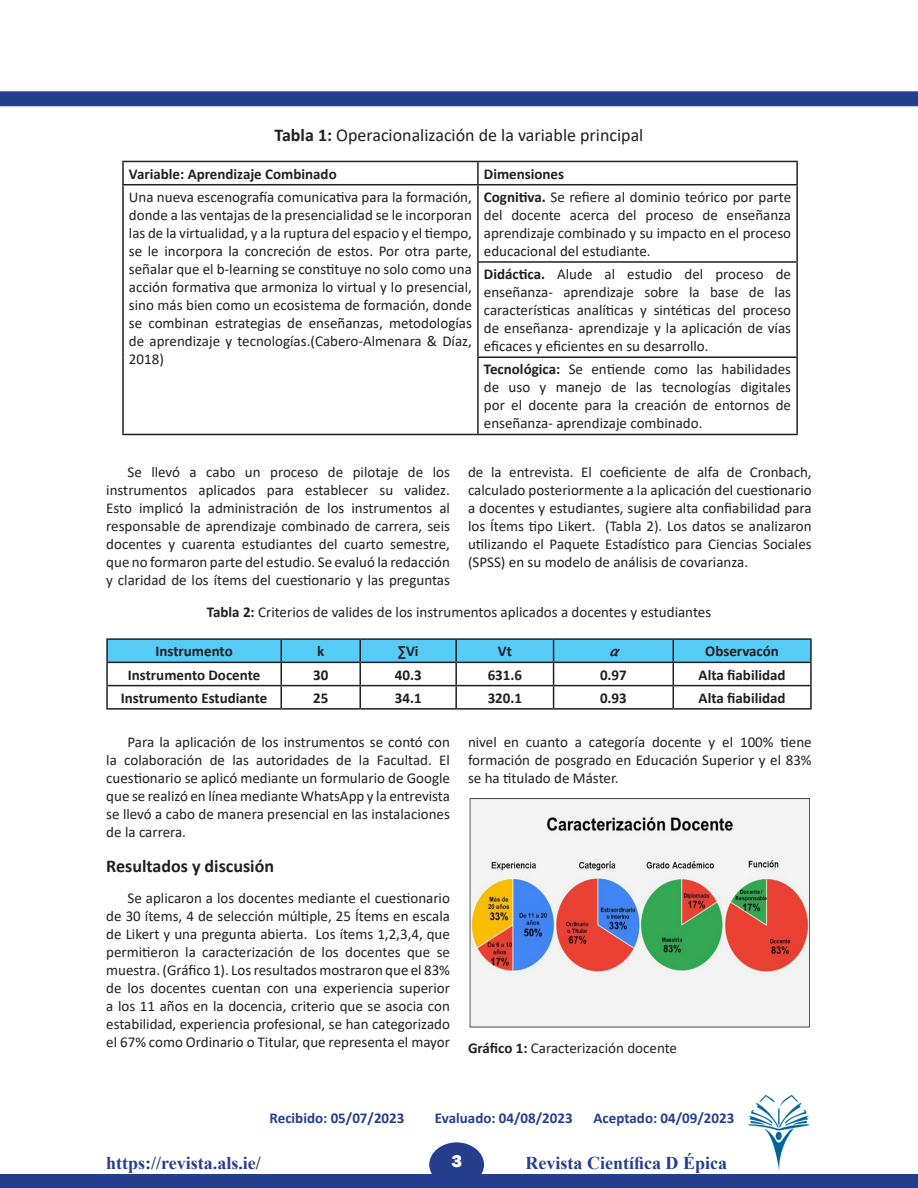
<style>
.page{position:relative;width:918px;height:1188px;background:#fff}
.page>*{position:absolute;margin:0;border:0;box-sizing:border-box;transform-origin:0 0}
.t1{font:700 18px "Times New Roman";color:#253f8e}
.t2{font:18px "Calibri";color:#231f20}
.t3{font:700 18px "Calibri";color:#231f20}
.t4{font:800 18px "Franklin Gothic";color:#fff}
.t5{font:15px/18px "Calibri";color:#231f20;text-align:justify}
.t6{font:700 15px "Calibri";color:#231f20}
.t7{font:700 15px "Calibri";color:#253f8e}
.t8{font:italic 700 15px "Calibri";color:#231f20}
.s1{font-weight:700}
</style>
<div class="page">
<div style="left:0;top:91px;width:918px;height:15px;background:#253f8e"></div>
<div style="left:0;top:1174px;width:918px;height:14px;background:#253f8e"></div>
<img style="left:748px;top:1095px;width:61px;height:76px">
<div style="left:429px;top:1142px;width:55px;height:45px;background:#253f8e;border-radius:50%"></div>
<hr style="left:122px;top:161px;width:356px;height:1px;background:#231f20">
<hr style="left:122px;top:162px;width:2px;height:22px;background:#231f20">
<hr style="left:478px;top:161px;width:320px;height:1px;background:#231f20">
<hr style="left:477px;top:162px;width:2px;height:22px;background:#231f20">
<hr style="left:796px;top:162px;width:2px;height:22px;background:#231f20">
<hr style="left:122px;top:184px;width:356px;height:1px;background:#231f20">
<hr style="left:122px;top:185px;width:2px;height:77px;background:#231f20">
<hr style="left:478px;top:184px;width:320px;height:1px;background:#231f20">
<hr style="left:477px;top:185px;width:2px;height:76px;background:#231f20">
<hr style="left:796px;top:185px;width:2px;height:76px;background:#231f20">
<hr style="left:122px;top:262px;width:2px;height:95px;background:#231f20">
<hr style="left:477px;top:261px;width:321px;height:2px;background:#231f20">
<hr style="left:477px;top:263px;width:2px;height:93px;background:#231f20">
<hr style="left:796px;top:263px;width:2px;height:93px;background:#231f20">
<hr style="left:122px;top:357px;width:2px;height:77px;background:#231f20">
<hr style="left:477px;top:356px;width:321px;height:2px;background:#231f20">
<hr style="left:477px;top:358px;width:2px;height:76px;background:#231f20">
<hr style="left:796px;top:358px;width:2px;height:76px;background:#231f20">
<hr style="left:122px;top:434px;width:356px;height:1px;background:#231f20">
<hr style="left:478px;top:434px;width:320px;height:1px;background:#231f20">
<hr style="left:106px;top:638px;width:175px;height:2px;background:#231f20">
<hr style="left:106px;top:640px;width:2px;height:22px;background:#231f20">
<hr style="left:281px;top:638px;width:79px;height:2px;background:#231f20">
<hr style="left:360px;top:638px;width:96px;height:2px;background:#231f20">
<hr style="left:456px;top:638px;width:98px;height:2px;background:#231f20">
<hr style="left:554px;top:638px;width:119px;height:2px;background:#231f20">
<hr style="left:673px;top:638px;width:139px;height:2px;background:#231f20">
<hr style="left:810px;top:640px;width:2px;height:22px;background:#231f20">
<hr style="left:106px;top:662px;width:175px;height:1px;background:#231f20">
<hr style="left:106px;top:663px;width:2px;height:22px;background:#231f20">
<hr style="left:673px;top:662px;width:139px;height:1px;background:#231f20">
<hr style="left:810px;top:663px;width:2px;height:22px;background:#231f20">
<hr style="left:106px;top:685px;width:175px;height:1px;background:#231f20">
<hr style="left:106px;top:686px;width:2px;height:22px;background:#231f20">
<hr style="left:673px;top:685px;width:139px;height:1px;background:#231f20">
<svg style="left:107px;top:639px;width:704px;height:69px"></svg>
<hr style="left:810px;top:686px;width:2px;height:22px;background:#231f20">
<hr style="left:106px;top:708px;width:175px;height:2px;background:#231f20">
<hr style="left:281px;top:708px;width:79px;height:2px;background:#231f20">
<hr style="left:360px;top:708px;width:96px;height:2px;background:#231f20">
<hr style="left:456px;top:708px;width:98px;height:2px;background:#231f20">
<hr style="left:554px;top:708px;width:119px;height:2px;background:#231f20">
<hr style="left:673px;top:708px;width:139px;height:2px;background:#231f20">
<img style="left:469px;top:798px;width:341px;height:230px">
<p class="t2" style="left:275px;top:123px;width:370px"><span class="s1">Tabla 1:</span> Operacionalización de la variable principal</p>
<p class="t6" style="left:129px;top:163px;width:209px">Variable: Aprendizaje Combinado</p>
<p class="t6" style="left:484px;top:163px;width:82px">Dimensiones</p>
<p class="t5" style="left:129px;top:188px;width:344px">Una nueva escenografía comunicativa para la formación, donde a las ventajas de la presencialidad se le incorporan las de la virtualidad, y a la ruptura del espacio y el tiempo, se le incorpora la concreción de estos. Por otra parte, señalar que el b-learning se constituye no solo como una acción formativa que armoniza lo virtual y lo presencial, sino más bien como un ecosistema de formación, donde se combinan estrategias de enseñanzas, metodologías de aprendizaje y tecnologías.(Cabero-Almenara &amp; Díaz, 2018)</p>
<p class="t5" style="left:484px;top:188px;width:309px"><span class="s1">Cognitiva.</span> Se refiere al dominio teórico por parte del docente acerca del proceso de enseñanza aprendizaje combinado y su impacto en el proceso educacional del estudiante.</p>
<p class="t5" style="left:484px;top:265px;width:309px"><span class="s1">Didáctica.</span> Alude al estudio del proceso de enseñanza- aprendizaje sobre la base de las características analíticas y sintéticas del proceso de enseñanza- aprendizaje y la aplicación de vías eficaces y eficientes en su desarrollo.</p>
<p class="t5" style="left:484px;top:360px;width:309px"><span class="s1">Tecnológica:</span> Se entiende como las habilidades de uso y manejo de las tecnologías digitales por el docente para la creación de entornos de enseñanza- aprendizaje combinado.</p>
<p class="t5" style="left:106px;top:463px;width:345px;text-indent:21px">Se llevó a cabo un proceso de pilotaje de los instrumentos aplicados para establecer su validez.<br>Esto implicó la administración de los instrumentos al responsable de aprendizaje combinado de carrera, seis docentes y cuarenta estudiantes del cuarto semestre, que no formaron parte del estudio. Se evaluó la redacción y claridad de los ítems del cuestionario y las preguntas</p>
<p class="t5" style="left:468px;top:463px;width:345px">de la entrevista. El coeficiente de alfa de Cronbach, calculado posteriormente a la aplicación del cuestionario a docentes y estudiantes, sugiere alta confiabilidad para los Ítems tipo Likert. (Tabla 2). Los datos se analizaron utilizando el Paquete Estadístico para Ciencias Sociales (SPSS) en su modelo de análisis de covarianza.</p>
<p class="t5" style="left:207px;top:603px;width:506px"><span class="s1">Tabla 2:</span> Criterios de valides de los instrumentos aplicados a docentes y estudiantes</p>
<p class="t6" style="left:156px;top:641px;width:79px">Instrumento</p>
<p class="t6" style="left:317px;top:641px;width:9px">k</p>
<p class="t6" style="left:398px;top:641px;width:22px">∑Vi</p>
<p class="t6" style="left:498px;top:641px;width:16px">Vt</p>
<p class="t8" style="left:609px;top:641px;width:20px">α</p>
<p class="t6" style="left:705px;top:641px;width:75px">Observacón</p>
<p class="t6" style="left:128px;top:664px;width:134px">Instrumento Docente</p>
<p class="t6" style="left:313px;top:664px;width:17px">30</p>
<p class="t6" style="left:395px;top:664px;width:28px">40.3</p>
<p class="t6" style="left:488px;top:664px;width:36px">631.6</p>
<p class="t6" style="left:600px;top:664px;width:28px">0.97</p>
<p class="t6" style="left:699px;top:664px;width:88px">Alta fiabilidad</p>
<p class="t6" style="left:121px;top:687px;width:148px">Instrumento Estudiante</p>
<p class="t6" style="left:313px;top:687px;width:17px">25</p>
<p class="t6" style="left:395px;top:687px;width:28px">34.1</p>
<p class="t6" style="left:488px;top:687px;width:36px">320.1</p>
<p class="t6" style="left:600px;top:687px;width:28px">0.93</p>
<p class="t6" style="left:699px;top:687px;width:88px">Alta fiabilidad</p>
<p class="t5" style="left:106px;top:733px;width:345px;text-indent:21px">Para la aplicación de los instrumentos se contó con la colaboración de las autoridades de la Facultad. El cuestionario se aplicó mediante un formulario de Google que se realizó en línea mediante WhatsApp y la entrevista se llevó a cabo de manera presencial en las instalaciones de la carrera.</p>
<p class="t3" style="left:106px;top:853px;width:169px">Resultados y discusión</p>
<p class="t5" style="left:106px;top:888px;width:345px;text-indent:21px">Se aplicaron a los docentes mediante el cuestionario de 30 ítems, 4 de selección múltiple, 25 Ítems en escala de Likert y una pregunta abierta. Los ítems 1,2,3,4, que permitieron la caracterización de los docentes que se muestra. (Gráfico 1). Los resultados mostraron que el 83% de los docentes cuentan con una experiencia superior a los 11 años en la docencia, criterio que se asocia con estabilidad, experiencia profesional, se han categorizado el 67% como Ordinario o Titular, que representa el mayor</p>
<p class="t5" style="left:468px;top:733px;width:345px">nivel en cuanto a categoría docente y el 100% tiene formación de posgrado en Educación Superior y el 83% se ha titulado de Máster.</p>
<p class="t5" style="left:468px;top:1039px;width:211px"><span class="s1">Gráfico 1:</span> Caracterización docente</p>
<p class="t7" style="left:270px;top:1108px;width:136px">Recibido: 05/07/2023</p>
<p class="t7" style="left:435px;top:1108px;width:139px">Evaluado: 04/08/2023</p>
<p class="t7" style="left:594px;top:1108px;width:142px">Aceptado: 04/09/2023</p>
<p class="t1" style="left:106px;top:1150px;width:156px">https://revista.als.ie/</p>
<p class="t4" style="left:451px;top:1149px;width:12px">3</p>
<p class="t1" style="left:526px;top:1150px;width:203px">Revista Científica D Épica</p>
</div>
